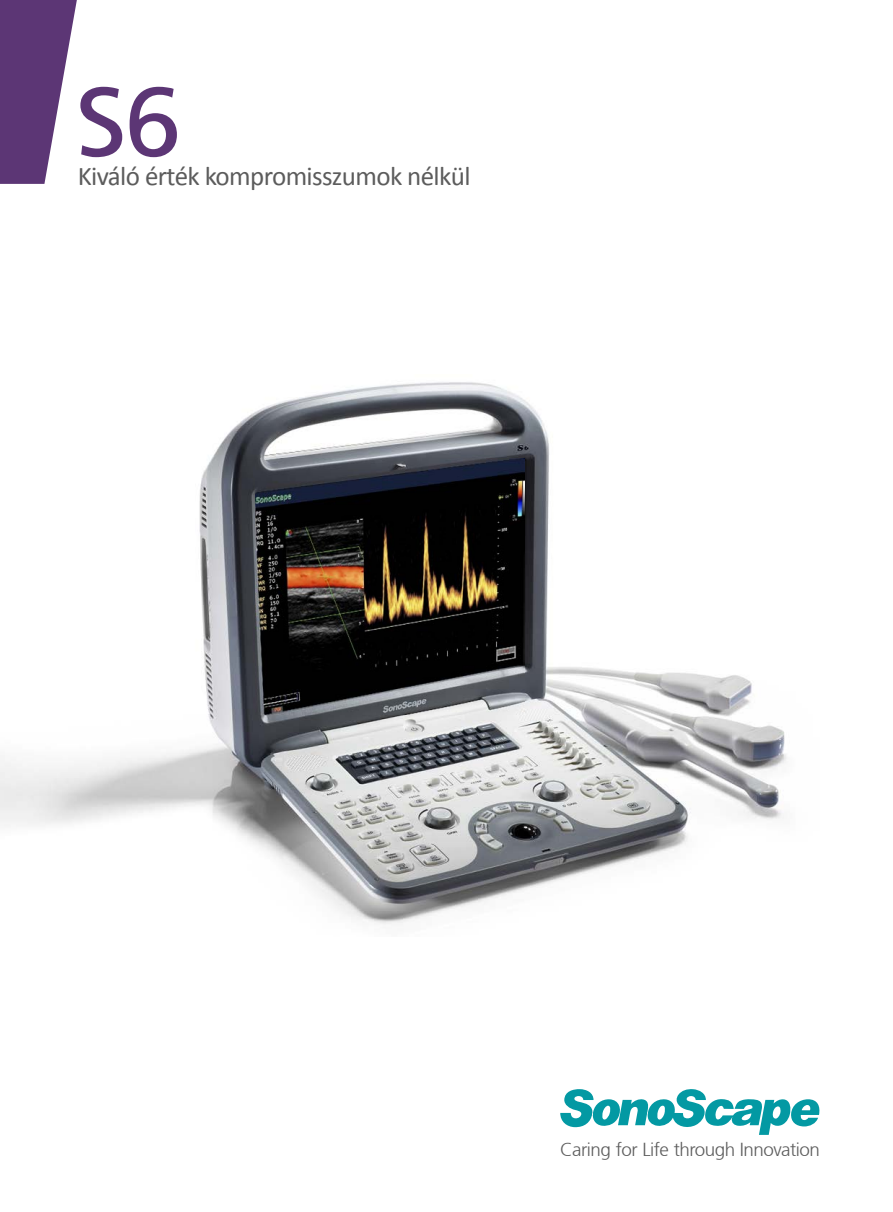
<style>
.page{position:relative;width:893px;height:1212px;background:#fff}
.page>*{position:absolute;margin:0;border:0;box-sizing:border-box;transform-origin:0 0}
.t1{font:97.5px "True Frutiger Roman";color:#5c3675;scale:1.06 1}
.t2{font:27px "Calibri";letter-spacing:-.025em;color:#5c5c5c}
.t3{font:300 18.9px "True Frutiger";letter-spacing:-.03em;color:#5c5c5c}
</style>
<div class="page">
<svg style="left:0;top:0;width:77px;height:184px"></svg>
<img style="left:0;top:382px;width:787px;height:543px">
<img style="left:256px;top:459px;width:268px;height:255px">
<svg style="left:560px;top:1089px;width:260px;height:46px"></svg>
<h1 class="t1" style="left:76px;top:65px;width:102px">S6</h1>
<p class="t2" style="left:78px;top:164px;width:394px">Kiváló érték kompromisszumok nélkül</p>
<p class="t3" style="left:560px;top:1138px;width:261px">Caring for Life through Innovation</p>
</div>
